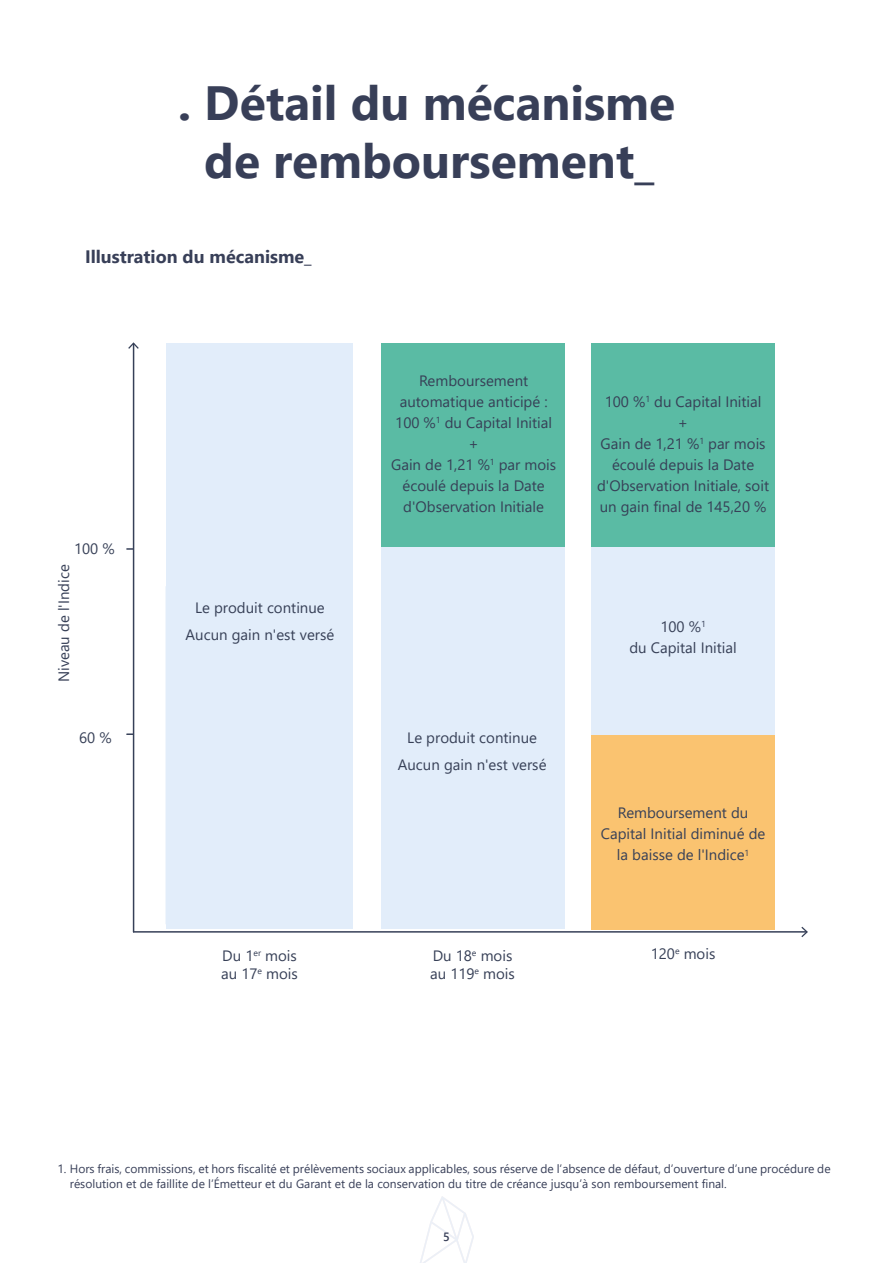
<style>
.page{position:relative;width:893px;height:1263px;background:#fff}
.page>*{position:absolute;margin:0;border:0;box-sizing:border-box;transform-origin:0 0}
.t1{font:700 48px/57.6px "Segoe UI";color:#383f58;text-align:center}
.t2{font:700 18px "Segoe UI";color:#383f58}
.t3{font:15px/21px "Segoe UI";color:#374057;text-align:center}
.t4{font:12px/14.4px "Segoe UI";color:#383f58}
.t5{font:600 12px "Segoe UI";color:#383f58}
</style>
<div class="page">
<svg style="left:420px;top:1196px;width:54px;height:67px"></svg>
<div style="left:591px;top:343px;width:184px;height:205px;background:#5abba4"></div>
<div style="left:382px;top:343px;width:183px;height:205px;background:#5abba4"></div>
<hr style="left:133px;top:344px;width:1px;height:588px;background:#364058">
<svg style="left:128px;top:342px;width:11px;height:7px"></svg>
<svg style="left:127px;top:548px;width:6px;height:2px"></svg>
<svg style="left:127px;top:733px;width:6px;height:2px"></svg>
<hr style="left:134px;top:931px;width:672px;height:2px;background:#364058">
<svg style="left:801px;top:927px;width:7px;height:10px"></svg>
<div style="left:166px;top:343px;width:186px;height:586px;background:#e2edfa"></div>
<div style="left:166px;top:586px;width:187px;height:338px;border:2px solid #e2edfa"></div>
<div style="left:591px;top:729px;width:183px;height:201px;background:#fac370"></div>
<div style="left:591px;top:547px;width:183px;height:187px;background:#e2edfa"></div>
<div style="left:382px;top:547px;width:183px;height:382px;background:#e2edfa"></div>
<p class="t1" style="left:178px;top:70px;width:499px">. Détail du mécanisme de remboursement_</p>
<p class="t2" style="left:85px;top:239px;width:228px">Illustration du mécanisme_</p>
<p class="t3" style="left:74px;top:537px;width:42px">100 %</p>
<p class="t3" style="left:52px;top:682px;width:119px;rotate:-90deg">Niveau de l'Indice</p>
<p class="t3" style="left:79px;top:725px;width:34px">60 %</p>
<p class="t3" style="left:195px;top:596px;width:131px">Le produit continue</p>
<p class="t3" style="left:186px;top:623px;width:150px">Aucun gain n'est versé</p>
<p class="t3" style="left:400px;top:369px;width:149px">Remboursement automatique anticipé :</p>
<p class="t3" style="left:395px;top:411px;width:158px">100 %<sup>1</sup> du Capital Initial</p>
<p class="t3" style="left:469px;top:432px;width:12px">+</p>
<p class="t3" style="left:391px;top:453px;width:167px">Gain de 1,21 %<sup>1</sup> par mois écoulé depuis la Date d'Observation Initiale</p>
<p class="t3" style="left:407px;top:725px;width:131px">Le produit continue</p>
<p class="t3" style="left:398px;top:752px;width:150px">Aucun gain n'est versé</p>
<p class="t3" style="left:221px;top:945px;width:78px;line-height:18px;text-align:left">Du 1<sup>er</sup> mois au 17<sup>e</sup> mois</p>
<p class="t3" style="left:430px;top:945px;width:86px;line-height:18px;text-align:left">Du 18<sup>e</sup> mois au 119<sup>e</sup> mois</p>
<p class="t3" style="left:605px;top:389px;width:158px">100 %<sup>1</sup> du Capital Initial</p>
<p class="t3" style="left:678px;top:410px;width:12px">+</p>
<p class="t3" style="left:597px;top:431px;width:173px">Gain de 1,21 %<sup>1</sup> par mois écoulé depuis la Date d'Observation Initiale, soit un gain final de 145,20 %</p>
<p class="t3" style="left:660px;top:615px;width:47px">100 %<sup>1</sup></p>
<p class="t3" style="left:629px;top:636px;width:109px">du Capital Initial</p>
<p class="t3" style="left:601px;top:801px;width:166px">Remboursement du<br>Capital Initial diminué de la baisse de l'Indice<sup>1</sup></p>
<p class="t3" style="left:651px;top:942px;width:66px">120<sup>e</sup> mois</p>
<p class="t4" style="left:70px;top:1161px;width:762px;text-indent:-12px">1. Hors frais, commissions, et hors fiscalité et prélèvements sociaux applicables, sous réserve de l’absence de défaut, d’ouverture d’une procédure de résolution et de faillite de l’Émetteur et du Garant et de la conservation du titre de créance jusqu’à son remboursement final.</p>
<p class="t5" style="left:443px;top:1225px;width:8px">5</p>
</div>
